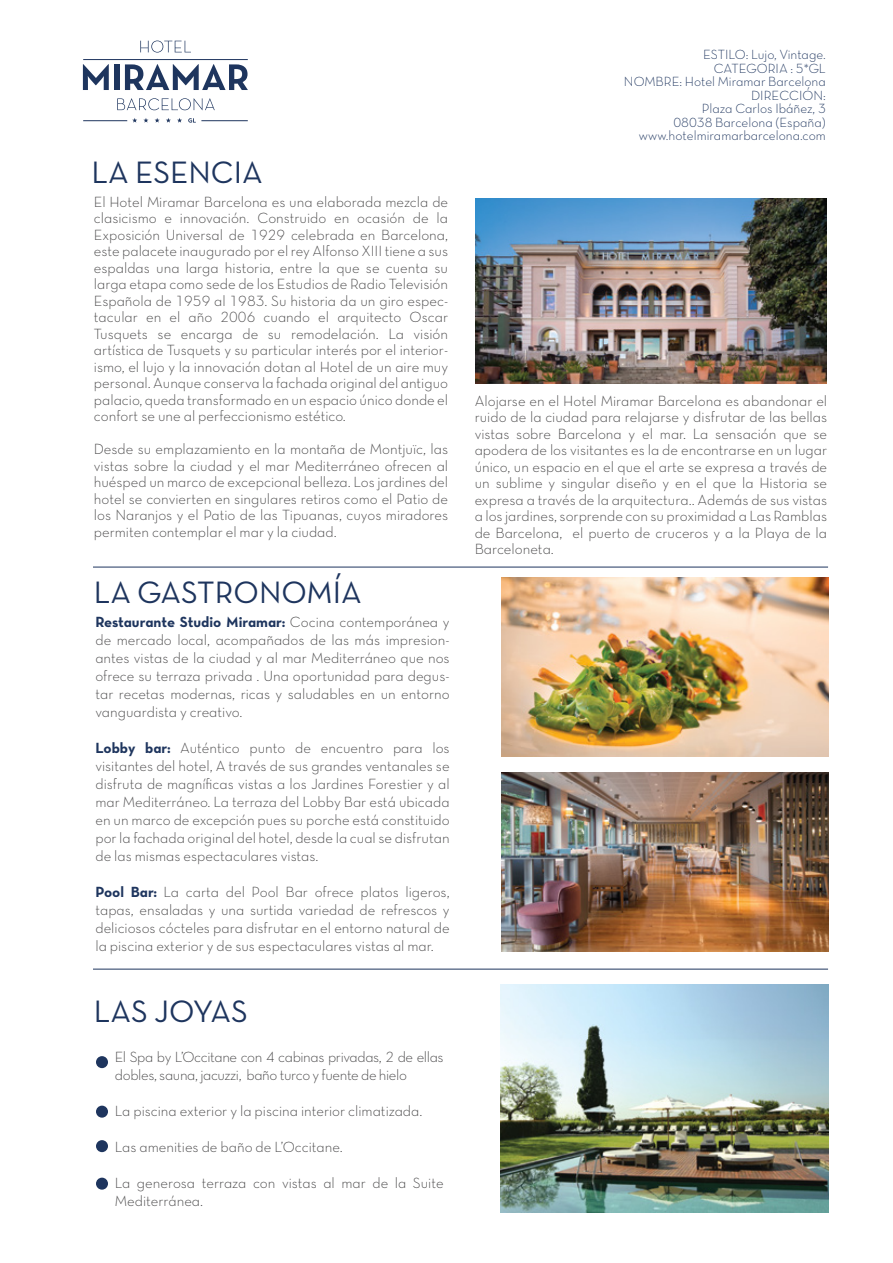
<style>
.page{position:relative;width:893px;height:1263px;background:#fff}
.page>*{position:absolute;margin:0;border:0;box-sizing:border-box;transform-origin:0 0}
.t1{font:31.5px "Neutra Text TF Book Alt";color:#1e355e}
.t2{font:15px/16.5px "Neutra Text TF Light Alt";color:#434243;text-align:justify}
.t3{font:15px/18px "Neutra Text TF Light Alt";letter-spacing:-.025em;color:#434243}
.t4{font:15px "Neutra Text TF Bold Alt";color:#1e355e}
.t5{font:13.5px/13.5px "Neutra Text TF Light Alt";color:#1e355e;text-align:right}
.s1{font-family:"Neutra Text TF Light Alt";color:#434243}
.s2{font-family:"Neutra Text TF Bold Alt";color:#1e355e}
</style>
<div class="page">
<svg style="left:83px;top:64px;width:26px;height:26px"></svg>
<div style="left:114px;top:64px;width:6px;height:26px;background:#1e355e"></div>
<svg style="left:125px;top:64px;width:123px;height:26px"></svg>
<svg style="left:140px;top:41px;width:51px;height:12px"></svg>
<svg style="left:117px;top:98px;width:98px;height:12px"></svg>
<svg style="left:188px;top:118px;width:8px;height:5px"></svg>
<svg style="left:132px;top:118px;width:5px;height:5px"></svg>
<svg style="left:143px;top:118px;width:5px;height:5px"></svg>
<svg style="left:155px;top:118px;width:5px;height:5px"></svg>
<svg style="left:166px;top:118px;width:5px;height:5px"></svg>
<svg style="left:177px;top:118px;width:5px;height:5px"></svg>
<div style="left:96px;top:1056px;width:12px;height:12px;background:#1e355e;border-radius:50%"></div>
<div style="left:96px;top:1106px;width:12px;height:12px;background:#1e355e;border-radius:50%"></div>
<div style="left:96px;top:1140px;width:12px;height:12px;background:#1e355e;border-radius:50%"></div>
<div style="left:96px;top:1178px;width:12px;height:12px;background:#1e355e;border-radius:50%"></div>
<hr style="left:93px;top:567px;width:735px;height:1px;background:#1e355e">
<hr style="left:93px;top:969px;width:735px;height:1px;background:#1e355e">
<img style="left:501px;top:578px;width:327px;height:178px">
<img style="left:501px;top:772px;width:327px;height:179px">
<img style="left:500px;top:984px;width:328px;height:228px">
<img style="left:476px;top:198px;width:350px;height:185px">
<h1 class="t1" style="left:92px;top:153px;width:173px">LA ESENCIA</h1>
<p class="t2" style="left:94px;top:193px;width:356px">El Hotel Miramar Barcelona es una elaborada mezcla de clasicismo e innovación. Construido en ocasión de la Exposición Universal de 1929 celebrada en Barcelona, este palacete inaugurado por el rey Alfonso XIII tiene a sus espaldas una larga historia, entre la que se cuenta su larga etapa como sede de los Estudios de Radio Televisión Española de 1959 al 1983. Su historia da un giro espec&shy;tacular en el año 2006 cuando el arquitecto Oscar Tusquets se encarga de su remodelación. La visión artística de Tusquets y su particular interés por el interior&shy;ismo, el lujo y la innovación dotan al Hotel de un aire muy personal. Aunque conserva la fachada original del antiguo palacio, queda transformado en un espacio único donde el confort se une al perfeccionismo estético.</p>
<p class="t2" style="left:94px;top:441px;width:356px">Desde su emplazamiento en la montaña de Montjuïc, las vistas sobre la ciudad y el mar Mediterráneo ofrecen al huésped un marco de excepcional belleza. Los jardines del hotel se convierten en singulares retiros como el Patio de los Naranjos y el Patio de las Tipuanas, cuyos miradores permiten contemplar el mar y la ciudad.</p>
<h1 class="t1" style="left:94px;top:573px;width:269px">LA GASTRONOMÍA</h1>
<p class="t4" style="left:95px;top:612px;width:356px">Restaurante Studio Miramar: <span class="s1">Cocina contemporánea y</span></p>
<p class="t2" style="left:95px;top:630px;width:356px;line-height:18px">de mercado local, acompañados de las más impresion&shy;antes vistas de la ciudad y al mar Mediterráneo que nos ofrece su terraza privada . Una oportunidad para degus&shy;tar recetas modernas, ricas y saludables en un entorno vanguardista y creativo.</p>
<p class="t2" style="left:95px;top:738px;width:356px;line-height:18px"><span class="s2">Lobby bar:</span> Auténtico punto de encuentro para los visitantes del hotel, A través de sus grandes ventanales se disfruta de magníficas vistas a los Jardines Forestier y al mar Mediterráneo. La terraza del Lobby Bar está ubicada en un marco de excepción pues su porche está constituido por la fachada original del hotel, desde la cual se disfrutan de las mismas espectaculares vistas.</p>
<p class="t2" style="left:95px;top:882px;width:356px;line-height:18px"><span class="s2">Pool Bar:</span> La carta del Pool Bar ofrece platos ligeros, tapas, ensaladas y una surtida variedad de refrescos y deliciosos cócteles para disfrutar en el entorno natural de la piscina exterior y de sus espectaculares vistas al mar.</p>
<h1 class="t1" style="left:94px;top:992px;width:156px">LAS JOYAS</h1>
<p class="t3" style="left:115px;top:1047px;width:330px">El Spa by L’Occitane con 4 cabinas privadas, 2 de ellas dobles, sauna, jacuzzi, baño turco y fuente de hielo</p>
<p class="t2" style="left:115px;top:1102px;width:309px">La piscina exterior y la piscina interior climatizada.</p>
<p class="t2" style="left:115px;top:1138px;width:230px">Las amenities de baño de L’Occitane.</p>
<p class="t2" style="left:115px;top:1173px;width:330px;line-height:18px">La generosa terraza con vistas al mar de la Suite<br>Mediterránea.</p>
<p class="t5" style="left:624px;top:48px;width:203px">ESTILO: Lujo, Vintage.<br>CATEGORIA : 5*GL<br>NOMBRE: Hotel Miramar Barcelona<br>DIRECCIÓN:<br>Plaza Carlos Ibáñez, 3<br>08038 Barcelona (España) www.hotelmiramarbarcelona.com</p>
<p class="t2" style="left:475px;top:392px;width:354px">Alojarse en el Hotel Miramar Barcelona es abandonar el ruido de la ciudad para relajarse y disfrutar de las bellas vistas sobre Barcelona y el mar. La sensación que se apodera de los visitantes es la de encontrarse en un lugar único, un espacio en el que el arte se expresa a través de un sublime y singular diseño y en el que la Historia se expresa a través de la arquitectura.. Además de sus vistas a los jardines, sorprende con su proximidad a Las Ramblas de Barcelona, el puerto de cruceros y a la Playa de la Barceloneta.</p>
</div>
